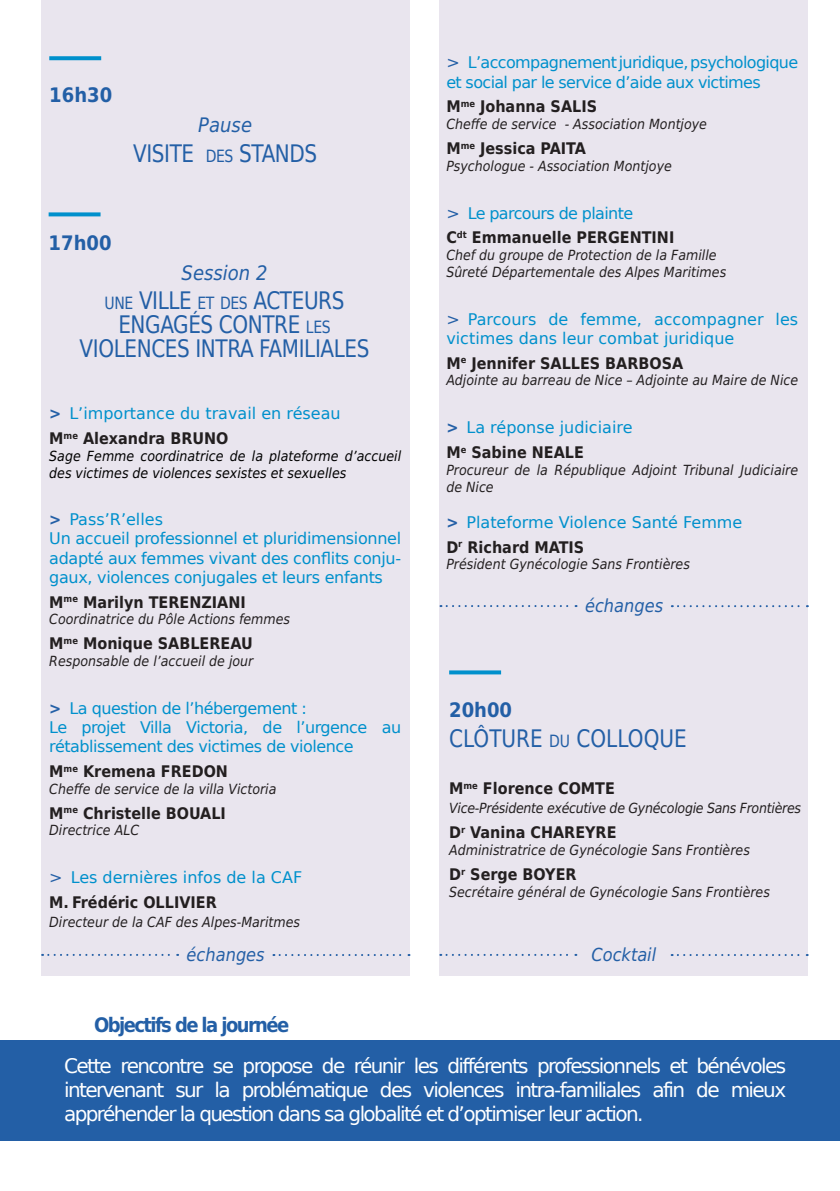
<style>
.page{position:relative;width:840px;height:1191px;background:#fff}
.page>*{position:absolute;margin:0;border:0;box-sizing:border-box;transform-origin:0 0}
.t1{font:24px "DejaVu Sans";letter-spacing:-.02em;color:#235fa6;scale:.83 1}
.t2{font:24px "DejaVu Sans";color:#235fa6;scale:.83 1}
.t3{font:20px/24px "DejaVu Sans";letter-spacing:-.08em;color:#fff;text-align:justify}
.t4{font:700 20px "DejaVu Sans Condensed";letter-spacing:-.08em;color:#235fa6}
.t5{font:italic 20px "DejaVu Sans Condensed";color:#235fa6}
.t6{font:italic 18px "DejaVu Sans Condensed";color:#235fa6}
.t7{font:700 16px "DejaVu Sans Condensed";color:#231f20}
.t8{font:16px/19.2px "DejaVu Sans";letter-spacing:-.02em;color:#0090cc}
.t9{font:16px/19.2px "DejaVu Sans";color:#0090cc}
.t10{font:16px/19.2px "DejaVu Sans";letter-spacing:-.04em;color:#0090cc}
.t11{font:italic 14px/16.8px "DejaVu Sans Condensed";color:#231f20}
.t12{font:italic 14px/16.8px "DejaVu Sans Condensed";color:#000}
.t13{font:italic 14px "DejaVu Sans Condensed";letter-spacing:-.02em;color:#231f20}
.s1{font-size:16.8px}
.s2{font-style:inherit}
.s3{font-family:"DejaVu Sans Condensed";font-weight:700;color:#235fa6}
.s4{color:#235fa6}
</style>
<div class="page">
<div style="left:439px;top:0;width:368px;height:975px;background:#e9e5ee"></div>
<div style="left:41px;top:0;width:368px;height:975px;background:#e9e5ee"></div>
<svg style="left:449px;top:670px;width:52px;height:4px"></svg>
<svg style="left:49px;top:56px;width:52px;height:4px"></svg>
<svg style="left:49px;top:212px;width:51px;height:4px"></svg>
<svg style="left:671px;top:605px;width:136px;height:2px"></svg>
<svg style="left:440px;top:605px;width:136px;height:2px"></svg>
<svg style="left:273px;top:954px;width:136px;height:2px"></svg>
<svg style="left:42px;top:954px;width:136px;height:2px"></svg>
<svg style="left:671px;top:954px;width:136px;height:2px"></svg>
<svg style="left:440px;top:954px;width:136px;height:2px"></svg>
<div style="left:0;top:1040px;width:839px;height:101px;background:#235fa6"></div>
<h2 class="t4" style="left:49px;top:79px;width:64px">16h30</h2>
<h2 class="t5" style="left:198px;top:110px;width:55px">Pause</h2>
<h1 class="t1" style="left:133px;top:132px;width:223px">VISITE <span class="s1">DES</span> STANDS</h1>
<h2 class="t4" style="left:49px;top:226px;width:64px">17h00</h2>
<h2 class="t5" style="left:181px;top:258px;width:87px">Session 2</h2>
<h1 class="t1" style="left:105px;top:280px;width:290px"><span class="s1">UNE</span> VILLE <span class="s1">ET DES</span> ACTEURS</h1>
<h1 class="t1" style="left:118px;top:304px;width:236px">ENGAG<span class="s2">É</span>S CONTRE <span class="s1">LES</span></h1>
<h1 class="t1" style="left:80px;top:328px;width:350px">VIOLENCES INTRA FAMILIALES</h1>
<p class="t9" style="left:49px;top:403px;width:293px"><span class="s3">&gt;</span> L’importance du travail en réseau</p>
<p class="t7" style="left:49px;top:425px;width:181px">M<sup>me</sup> Alexandra BRUNO</p>
<p class="t12" style="left:49px;top:447px;width:353px">Sage Femme coordinatrice de la plateforme d’accueil des victimes de violences sexistes et sexuelles</p>
<p class="t8" style="left:49px;top:509px;width:353px"><span class="s3">&gt;</span> Pass’R’elles<br>Un accueil professionnel et pluridimensionnel adapté aux femmes vivant des conflits conju&shy;gaux, violences conjugales et leurs enfants</p>
<p class="t7" style="left:49px;top:589px;width:198px">M<sup>me</sup> Marilyn TERENZIANI</p>
<p class="t11" style="left:49px;top:611px;width:242px">Coordinatrice du Pôle Actions femmes</p>
<p class="t7" style="left:49px;top:630px;width:205px">M<sup>me</sup> Monique SABLEREAU</p>
<p class="t11" style="left:49px;top:652px;width:205px">Responsable de l’accueil de jour</p>
<p class="t8" style="left:49px;top:698px;width:353px"><span class="s3">&gt;</span> La question de l’hébergement :<br>Le projet Villa Victoria, de l’urgence au rétablissement des victimes de violence</p>
<p class="t7" style="left:49px;top:758px;width:180px">M<sup>me</sup> Kremena FREDON</p>
<p class="t11" style="left:49px;top:780px;width:228px">Cheffe de service de la villa Victoria</p>
<p class="t7" style="left:49px;top:800px;width:178px">M<sup>me</sup> Christelle BOUALI</p>
<p class="t11" style="left:49px;top:822px;width:91px">Directrice ALC</p>
<p class="t9" style="left:49px;top:867px;width:254px"><span class="s4">&gt;</span> Les dernières infos de la CAF</p>
<p class="t7" style="left:49px;top:889px;width:169px">M. Frédéric OLLIVIER</p>
<p class="t11" style="left:49px;top:913px;width:252px">Directeur de la CAF des Alpes-Maritmes</p>
<p class="t10" style="left:446px;top:53px;width:353px"><span class="s4">&gt;</span> L’accompagnement juridique, psychologique et social par le service d’aide aux victimes</p>
<p class="t7" style="left:446px;top:94px;width:152px">M<sup>me</sup> Johanna SALIS</p>
<p class="t11" style="left:446px;top:116px;width:262px">Cheffe de service - Association Montjoye</p>
<p class="t7" style="left:446px;top:135px;width:141px">M<sup>me</sup> Jessica PAITA</p>
<p class="t11" style="left:446px;top:157px;width:227px">Psychologue - Association Montjoye</p>
<p class="t10" style="left:446px;top:203px;width:188px"><span class="s4">&gt;</span> Le parcours de plainte</p>
<p class="t7" style="left:446px;top:225px;width:229px">C<sup>dt</sup> Emmanuelle PERGENTINI</p>
<p class="t11" style="left:446px;top:247px;width:281px">Chef du groupe de Protection de la Famille<br>Sûreté Départementale des Alpes Maritimes</p>
<p class="t9" style="left:446px;top:309px;width:353px"><span class="s4">&gt;</span> Parcours de femme, accompagner les victimes dans leur combat juridique</p>
<p class="t7" style="left:446px;top:350px;width:238px">M<sup>e</sup> Jennifer SALLES BARBOSA</p>
<p class="t11" style="left:446px;top:372px;width:353px">Adjointe au barreau de Nice – Adjointe au Maire de Nice</p>
<p class="t9" style="left:446px;top:417px;width:188px"><span class="s3">&gt;</span> La réponse judiciaire</p>
<p class="t7" style="left:446px;top:439px;width:139px">M<sup>e</sup> Sabine NEALE</p>
<p class="t11" style="left:446px;top:461px;width:353px">Procureur de la République Adjoint Tribunal Judiciaire de Nice</p>
<p class="t9" style="left:446px;top:512px;width:297px"><span class="s3">&gt;</span> Plateforme Violence Santé Femme</p>
<p class="t7" style="left:446px;top:534px;width:139px">D<sup>r</sup> Richard MATIS</p>
<p class="t11" style="left:446px;top:556px;width:245px">Président Gynécologie Sans Frontières</p>
<p class="t6" style="left:584px;top:593px;width:80px">échanges</p>
<h2 class="t4" style="left:449px;top:694px;width:64px">20h00</h2>
<h1 class="t2" style="left:449px;top:717px;width:287px">CLÔTURE <span class="s1">DU</span> COLLOQUE</h1>
<p class="t7" style="left:449px;top:775px;width:167px">M<sup>me</sup> Florence COMTE</p>
<p class="t13" style="left:449px;top:798px;width:353px">Vice-Présidente exécutive de Gynécologie Sans Frontières</p>
<p class="t7" style="left:449px;top:819px;width:169px">D<sup>r</sup> Vanina CHAREYRE</p>
<p class="t11" style="left:449px;top:841px;width:302px">Administratrice de Gynécologie Sans Frontières</p>
<p class="t7" style="left:449px;top:861px;width:129px">D<sup>r</sup> Serge BOYER</p>
<p class="t11" style="left:449px;top:883px;width:322px">Secrétaire général de Gynécologie Sans Frontières</p>
<p class="t6" style="left:186px;top:942px;width:80px">échanges</p>
<p class="t6" style="left:591px;top:942px;width:66px">Cocktail</p>
<h2 class="t4" style="left:94px;top:1008px;width:196px">Objectifs de la journée</h2>
<h2 class="t3" style="left:64px;top:1053px;width:723px">Cette rencontre se propose de réunir les différents professionnels et bénévoles intervenant sur la problématique des violences intra-familiales afin de mieux appréhender la question dans sa globalité et d’optimiser leur action.</h2>
</div>
